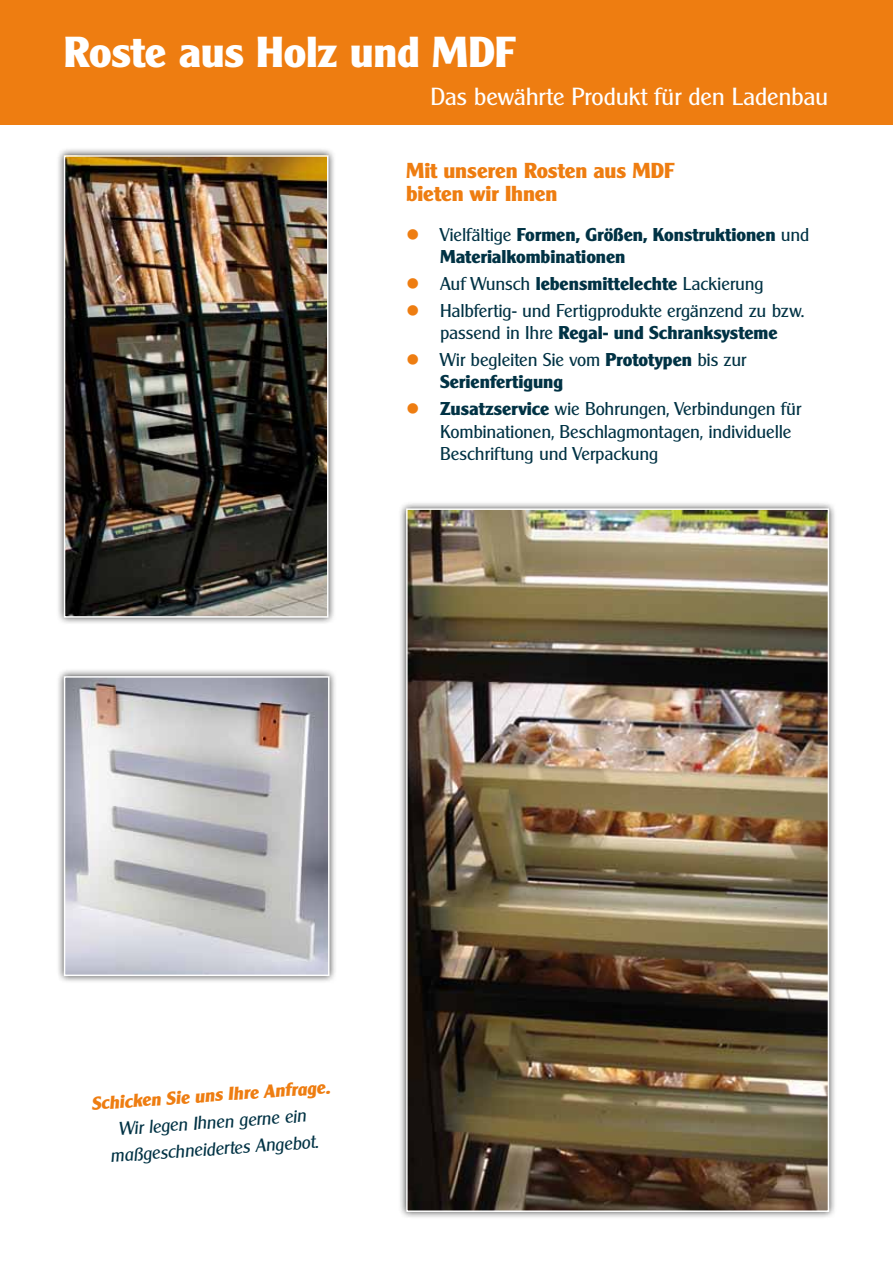
<style>
.page{position:relative;width:893px;height:1263px;background:#fff}
.page>*{position:absolute;margin:0;border:0;box-sizing:border-box;transform-origin:0 0}
.t1{font:700 42px "Cleargothic CE";letter-spacing:-.005em;color:#fff}
.t2{font:24px "Cleargothic CE";letter-spacing:-.01em;color:#fff}
.t3{font:700 21px/22.5px "Cleargothic CE";color:#ee7d11}
.t4{font:18px/22.5px "Cleargothic CE";letter-spacing:-.01em;color:#003244;text-align:center}
.t5{font:700 18px/22.5px "Cleargothic CE";letter-spacing:-.005em;color:#003244}
.t6{font:italic 18px/26.7px "Cleargothic CE";color:#003244;text-align:center}
.t7{font:italic 700 18px "Cleargothic CE";color:#ee7d11}
.s1{color:#ee7d11}
.s2{font-weight:400}
.s3{font-weight:700}
</style>
<div class="page">
<div style="left:0;top:0;width:893px;height:124px;background:#ee7d11"></div>
<div style="left:56px;top:668px;width:281px;height:316px;background:#000;opacity:.75"></div>
<img style="left:67px;top:679px;width:260px;height:294px">
<div style="left:64px;top:676px;width:266px;height:300px;border:2px solid #fff"></div>
<div style="left:56px;top:147px;width:280px;height:478px;background:#000;opacity:.75"></div>
<img style="left:67px;top:158px;width:258px;height:457px">
<div style="left:64px;top:155px;width:264px;height:463px;border:2px solid #fff"></div>
<div style="left:398px;top:501px;width:439px;height:718px;background:#000;opacity:.75"></div>
<img style="left:409px;top:511px;width:417px;height:698px">
<div style="left:406px;top:508px;width:423px;height:704px;border:2px solid #fff"></div>
<h1 class="t1" style="left:64px;top:27px;width:453px">Roste aus Holz und MDF</h1>
<h2 class="t2" style="left:430px;top:82px;width:399px">Das bewährte Produkt für den Ladenbau</h2>
<p class="t3" style="left:406px;top:160px;width:270px">Mit unseren Rosten aus MDF bieten wir Ihnen</p>
<p class="t5" style="left:440px;top:223px;width:371px;text-indent:-34px"><span class="s1">●</span> <span class="s2">Vielfältige</span> Formen, Größen, Konstruktionen <span class="s2">und<br></span>Materialkombinationen</p>
<p class="t4" style="left:406px;top:272px;width:359px"><span class="s1">●</span> Auf Wunsch <span class="s3">lebensmittelechte</span> Lackierung</p>
<p class="t4" style="left:406px;top:299px;width:400px"><span class="s1">●</span> Halbfertig- und Fertigprodukte ergänzend zu bzw. passend in Ihre <span class="s3">Regal- und Schranksysteme</span></p>
<p class="t5" style="left:440px;top:348px;width:308px;text-indent:-34px"><span class="s1">●</span> <span class="s2">Wir begleiten Sie vom</span> Prototypen <span class="s2">bis zur<br></span>Serienfertigung</p>
<p class="t4" style="left:440px;top:397px;width:363px;text-align:left;text-indent:-34px"><span class="s1">●</span> <span class="s3">Zusatzservice</span> wie Bohrungen, Verbindungen für<br>Kombinationen, Beschlagmontagen, individuelle<br>Beschriftung und Verpackung</p>
<p class="t7" style="left:90px;top:1093px;width:241px;rotate:-4deg">Schicken Sie uns Ihre Anfrage.</p>
<p class="t6" style="left:107px;top:1116px;width:210px;rotate:-4deg">Wir legen Ihnen gerne ein maßgeschneidertes Angebot.</p>
</div>
